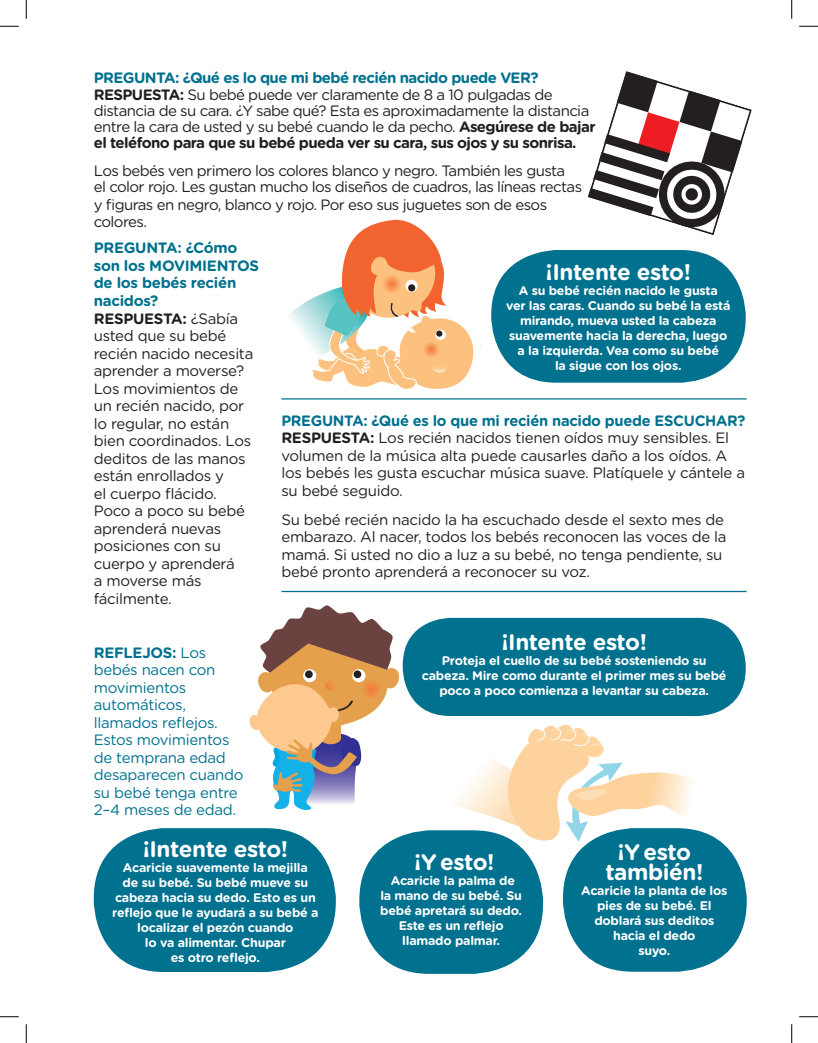
<style>
.page{position:relative;width:818px;height:1043px;background:#fff}
.page>*{position:absolute;margin:0;border:0;box-sizing:border-box;transform-origin:0 0}
.t1{font:700 22.5px "Gotham Rounded";letter-spacing:-.02em;color:#fff}
.t2{font:15px/17.5px "Gotham Rounded";letter-spacing:-.02em;color:#231f20}
.t3{font:15px/16.2px "Gotham Rounded";letter-spacing:-.04em;color:#231f20}
.t4{font:15px/17.5px "Gotham Rounded";letter-spacing:-.02em;color:#00718e}
.t5{font:700 15px/17.5px "Gotham Rounded";letter-spacing:-.02em;color:#00718e}
.t6{font:700 15px "Gotham Rounded";letter-spacing:-.04em;color:#00718e}
.t7{font:700 12.5px/15px "Gotham Rounded";letter-spacing:-.02em;color:#fff;text-align:center}
.s1{font-weight:700}
</style>
<div class="page">
<div style="left:359px;top:830px;width:184px;height:143px;background:#00718e;border-radius:70px"></div>
<div style="left:402px;top:618px;width:343px;height:98px;background:#00718e;border-radius:48px"></div>
<div style="left:94px;top:828px;width:242px;height:144px;background:#00718e;border-radius:70px"></div>
<div style="left:563px;top:828px;width:183px;height:143px;background:#00718e;border-radius:70px"></div>
<div style="left:491px;top:250px;width:254px;height:133px;background:#00718e;border-radius:65px"></div>
<hr style="left:281px;top:398px;width:465px;height:1px;background:#00718e">
<hr style="left:281px;top:591px;width:465px;height:1px;background:#00718e">
<svg style="left:588px;top:71px;width:164px;height:164px"></svg>
<svg style="left:289px;top:220px;width:184px;height:169px"></svg>
<svg style="left:249px;top:605px;width:150px;height:206px"></svg>
<svg style="left:446px;top:725px;width:266px;height:116px"></svg>
<svg style="left:0;top:25px;width:19px;height:2px"></svg>
<svg style="left:799px;top:25px;width:19px;height:2px"></svg>
<svg style="left:0;top:1016px;width:19px;height:1px"></svg>
<svg style="left:799px;top:1016px;width:19px;height:1px"></svg>
<svg style="left:25px;top:0;width:2px;height:19px"></svg>
<svg style="left:25px;top:1024px;width:2px;height:18px"></svg>
<svg style="left:791px;top:0;width:1px;height:19px"></svg>
<svg style="left:791px;top:1024px;width:1px;height:18px"></svg>
<p class="t6" style="left:94px;top:67px;width:446px">PREGUNTA: ¿Qué es lo que mi bebé recién nacido puede VER?</p>
<p class="t3" style="left:94px;top:85px;width:503px"><span class="s1">RESPUESTA:</span> Su bebé puede ver claramente de 8 a 10 pulgadas de distancia de su cara. ¿Y sabe qué? Esta es aproximadamente la distancia entre la cara de usted y su bebé cuando le da pecho. <span class="s1">Asegúrese de bajar el teléfono para que su bebé pueda ver su cara, sus ojos y su sonrisa.</span></p>
<p class="t3" style="left:94px;top:162px;width:490px">Los bebés ven primero los colores blanco y negro. También les gusta<br>el color rojo. Les gustan mucho los diseños de cuadros, las líneas rectas</p>
<p class="t3" style="left:94px;top:196px;width:455px">y figuras en negro, blanco y rojo. Por eso sus juguetes son de esos colores.</p>
<p class="t5" style="left:94px;top:239px;width:167px">PREGUNTA: ¿Cómo son los MOVIMIENTOS de los bebés recién nacidos?</p>
<p class="t2" style="left:94px;top:309px;width:161px"><span class="s1">RESPUESTA:</span> ¿Sabía usted que su bebé recién nacido necesita aprender a moverse?<br>Los movimientos de un recién nacido, por lo regular, no están bien coordinados. Los deditos de las manos están enrollados y<br>el cuerpo flácido.<br>Poco a poco su bebé aprenderá nuevas posiciones con su cuerpo y aprenderá<br>a moverse más fácilmente.</p>
<p class="t4" style="left:94px;top:643px;width:151px"><span class="s1">REFLEJOS:</span> Los bebés nacen con movimientos automáticos, llamados reflejos.<br>Estos movimientos de temprana edad desaparecen cuando su bebé tenga entre<br>2–4 meses de edad.</p>
<p class="t1" style="left:545px;top:256px;width:147px">¡Intente esto!</p>
<p class="t7" style="left:519px;top:283px;width:200px">A su bebé recién nacido le gusta</p>
<p class="t7" style="left:506px;top:298px;width:226px">ver las caras. Cuando su bebé la está mirando, mueva usted la cabeza suavemente hacia la derecha, luego</p>
<p class="t7" style="left:517px;top:343px;width:203px">a la izquierda. Vea como su bebé</p>
<p class="t7" style="left:555px;top:358px;width:128px">la sigue con los ojos.</p>
<p class="t5" style="left:281px;top:411px;width:465px">PREGUNTA: ¿Qué es lo que mi recién nacido puede ESCUCHAR?</p>
<p class="t2" style="left:281px;top:428px;width:465px"><span class="s1">RESPUESTA:</span> Los recién nacidos tienen oídos muy sensibles. El volumen de la música alta puede causarles daño a los oídos. A los bebés les gusta escuchar música suave. Platíquele y cántele a su bebé seguido.</p>
<p class="t2" style="left:281px;top:510px;width:446px">Su bebé recién nacido la ha escuchado desde el sexto mes de embarazo. Al nacer, todos los bebés reconocen las voces de la mamá. Si usted no dio a luz a su bebé, no tenga pendiente, su bebé pronto aprenderá a reconocer su voz.</p>
<p class="t1" style="left:501px;top:625px;width:147px">¡Intente esto!</p>
<p class="t7" style="left:442px;top:652px;width:266px">Proteja el cuello de su bebé sosteniendo su</p>
<p class="t7" style="left:422px;top:667px;width:306px">cabeza. Mire como durante el primer mes su bebé</p>
<p class="t7" style="left:439px;top:682px;width:271px">poco a poco comienza a levantar su cabeza.</p>
<p class="t1" style="left:143px;top:832px;width:147px">¡Intente esto!</p>
<p class="t7" style="left:123px;top:859px;width:186px">Acaricie suavemente la mejilla</p>
<p class="t7" style="left:112px;top:874px;width:208px">de su bebé. Su bebé mueve su cabeza hacia su dedo. Esto es un reflejo que le ayudará a su bebé a localizar el pezón cuando</p>
<p class="t7" style="left:145px;top:934px;width:142px">lo va alimentar. Chupar</p>
<p class="t7" style="left:171px;top:949px;width:91px">es otro reflejo.</p>
<p class="t1" style="left:414px;top:846px;width:82px">¡Y esto!</p>
<p class="t7" style="left:391px;top:873px;width:126px">Acaricie la palma de</p>
<p class="t7" style="left:380px;top:888px;width:143px">la mano de su bebé. Su</p>
<p class="t7" style="left:380px;top:903px;width:143px">bebé apretará su dedo.</p>
<p class="t7" style="left:398px;top:918px;width:106px">Este es un reflejo</p>
<p class="t7" style="left:402px;top:933px;width:99px">llamado palmar.</p>
<p class="t1" style="left:617px;top:836px;width:75px">¡Y esto</p>
<p class="t1" style="left:605px;top:856px;width:99px">también!</p>
<p class="t7" style="left:581px;top:883px;width:148px">Acaricie la planta de los</p>
<p class="t7" style="left:597px;top:898px;width:116px">pies de su bebé. El</p>
<p class="t7" style="left:594px;top:913px;width:121px">doblará sus deditos</p>
<p class="t7" style="left:613px;top:928px;width:84px">hacia el dedo</p>
<p class="t7" style="left:638px;top:943px;width:33px">suyo.</p>
</div>
